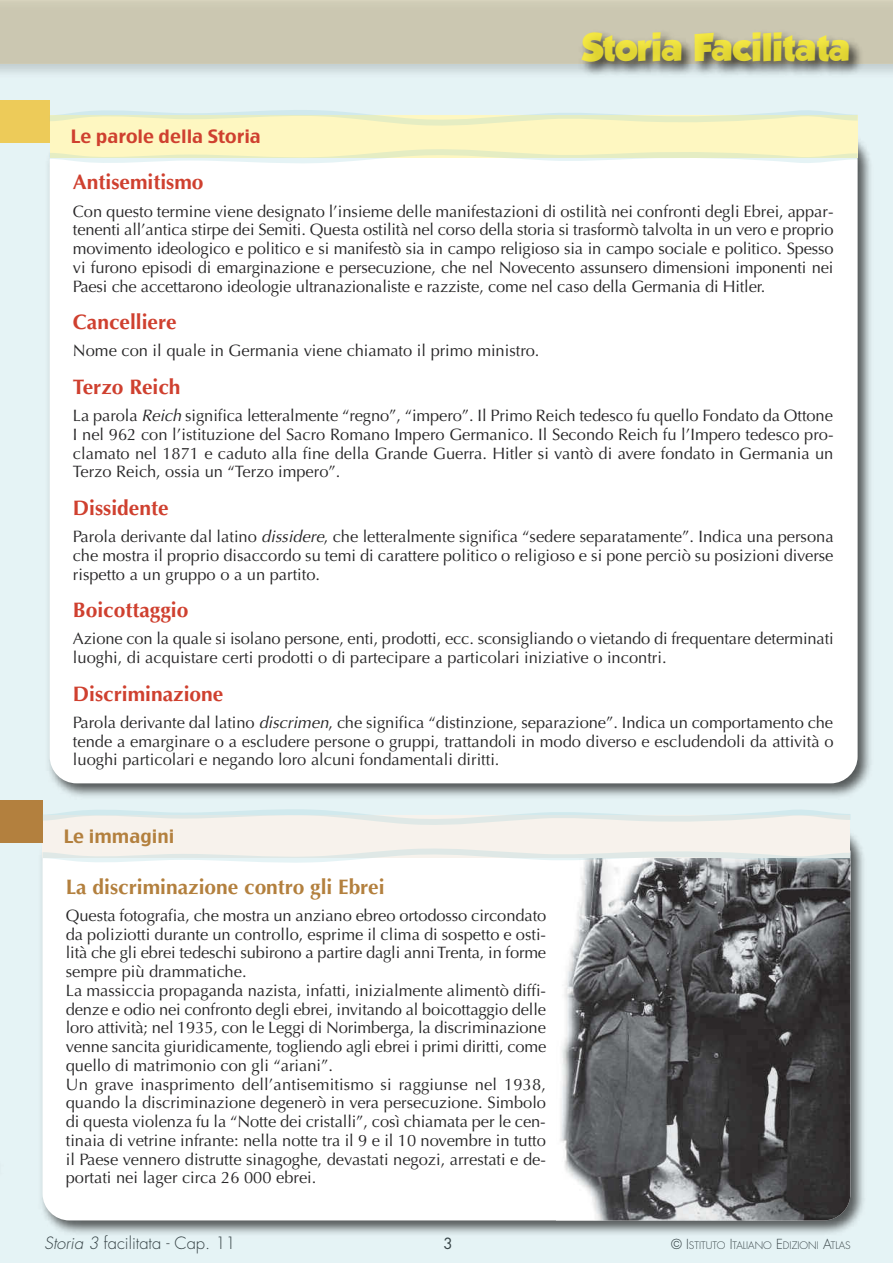
<style>
.page{position:relative;width:893px;height:1263px;background:#e5f3f5}
.page>*{position:absolute;margin:0;border:0;box-sizing:border-box;transform-origin:0 0}
.t1{font:34.65px "GROBOLD";color:rgb(255 241 42/.8)}
.t2{font:700 21px "Optima";color:#cf402f}
.t3{font:700 21px "Optima";color:#b3803e}
.t4{font:18px "Charcoal CY";color:#cf402f}
.t5{font:18px "Charcoal CY";color:#b3803e}
.t6{font:16.5px/18.8px "Optima";color:#272627;text-align:justify}
.t7{font:300 16.5px "Futura";color:#272627}
.t8{font:15px "Futura";color:#272627}
.t9{font:300 10.2px "Futura";color:#272627}
.s1{font-style:italic}
.s2{font-size:13.5px}
</style>
<div class="page">
<div style="left:0;top:0;width:893px;height:64px;background:#cbc7b1"></div>
<img style="left:48px;top:141px;width:823px;height:656px">
<div style="left:50px;top:134px;width:808px;height:649px;background:#fff;border-radius:27px"></div>
<div style="left:50px;top:115px;width:808px;height:43px;background:#fef7c1"></div>
<div style="left:0;top:100px;width:50px;height:43px;background:#edcb59"></div>
<svg style="left:50px;top:110px;width:808px;height:16px"></svg>
<svg style="left:48px;top:144px;width:816px;height:24px"></svg>
<img style="left:529px;top:33px;width:348px;height:79px">
<img style="left:36px;top:833px;width:828px;height:401px">
<div style="left:43px;top:827px;width:807px;height:393px;background:#fff;border-radius:27px"></div>
<img style="left:560px;top:868px;width:290px;height:352px">
<div style="left:43px;top:815px;width:807px;height:42px;background:#f7f2ec"></div>
<div style="left:0;top:800px;width:43px;height:42px;background:#b3803e"></div>
<svg style="left:42px;top:809px;width:808px;height:16px"></svg>
<svg style="left:37px;top:843px;width:819px;height:25px"></svg>
<p class="t4" style="left:71px;top:126px;width:192px">Le parole della Storia</p>
<h1 class="t1" style="left:582px;top:27px;width:270px">Storia Facilitata</h1>
<p class="t2" style="left:73px;top:174px;width:132px">Antisemitismo</p>
<p class="t6" style="left:73px;top:203px;width:762px">Con questo termine viene designato l’insieme delle manifestazioni di ostilità nei confronti degli Ebrei, appar&shy;tenenti all’antica stirpe dei Semiti. Questa ostilità nel corso della storia si trasformò talvolta in un vero e proprio movimento ideologico e politico e si manifestò sia in campo religioso sia in campo sociale e politico. Spesso vi furono episodi di emarginazione e persecuzione, che nel Novecento assunsero dimensioni imponenti nei Paesi che accettarono ideologie ultranazionaliste e razziste, come nel caso della Germania di Hitler.</p>
<p class="t2" style="left:73px;top:313px;width:105px">Cancelliere</p>
<p class="t6" style="left:73px;top:343px;width:468px">Nome con il quale in Germania viene chiamato il primo ministro.</p>
<p class="t2" style="left:73px;top:378px;width:109px">Terzo Reich</p>
<p class="t6" style="left:73px;top:408px;width:762px">La parola <span class="s1">Reich</span> significa letteralmente “regno”, “impero”. Il Primo Reich tedesco fu quello Fondato da Ottone I nel 962 con l’istituzione del Sacro Romano Impero Germanico. Il Secondo Reich fu l’Impero tedesco pro&shy;clamato nel 1871 e caduto alla fine della Grande Guerra. Hitler si vantò di avere fondato in Germania un Terzo Reich, ossia un “Terzo impero”.</p>
<p class="t2" style="left:73px;top:499px;width:97px">Dissidente</p>
<p class="t6" style="left:73px;top:529px;width:762px">Parola derivante dal latino <span class="s1">dissidere</span>, che letteralmente significa “sedere separatamente”. Indica una persona che mostra il proprio disaccordo su temi di carattere politico o religioso e si pone perciò su posizioni diverse rispetto a un gruppo o a un partito.</p>
<p class="t2" style="left:73px;top:601px;width:117px">Boicottaggio</p>
<p class="t6" style="left:73px;top:631px;width:762px">Azione con la quale si isolano persone, enti, prodotti, ecc. sconsigliando o vietando di frequentare determinati luoghi, di acquistare certi prodotti o di partecipare a particolari iniziative o incontri.</p>
<p class="t2" style="left:73px;top:685px;width:152px">Discriminazione</p>
<p class="t6" style="left:73px;top:714px;width:762px">Parola derivante dal latino <span class="s1">discrimen</span>, che significa “distinzione, separazione”. Indica un comportamento che tende a emarginare o a escludere persone o gruppi, trattandoli in modo diverso e escludendoli da attività o luoghi particolari e negando loro alcuni fondamentali diritti.</p>
<p class="t5" style="left:64px;top:826px;width:112px">Le immagini</p>
<p class="t3" style="left:66px;top:878px;width:320px">La discriminazione contro gli Ebrei</p>
<p class="t6" style="left:66px;top:907px;width:482px;text-align:left">Questa fotografia, che mostra un anziano ebreo ortodosso circondato da poliziotti durante un controllo, esprime il clima di sospetto e osti&shy;lità che gli ebrei tedeschi subirono a partire dagli anni Trenta, in forme sempre più drammatiche.<br>La massiccia propaganda nazista, infatti, inizialmente alimentò diffi&shy;denze e odio nei confronto degli ebrei, invitando al boicottaggio delle loro attività; nel 1935, con le Leggi di Norimberga, la discriminazione venne sancita giuridicamente, togliendo agli ebrei i primi diritti, come quello di matrimonio con gli “ariani”.<br>Un grave inasprimento dell’antisemitismo si raggiunse nel 1938, quando la discriminazione degenerò in vera persecuzione. Simbolo di questa violenza fu la “Notte dei cristalli”, così chiamata per le cen&shy;tinaia di vetrine infrante: nella notte tra il 9 e il 10 novembre in tutto il Paese vennero distrutte sinagoghe, devastati negozi, arrestati e de&shy;portati nei lager circa 26 000 ebrei.</p>
<p class="t7" style="left:44px;top:1235px;width:193px"><span class="s1">Storia 3</span> facilitata - Cap. 11</p>
<p class="t8" style="left:443px;top:1236px;width:11px">3</p>
<p class="t9" style="left:671px;top:1240px;width:181px"><span class="s2">© I</span>STITUTO <span class="s2">I</span>TALIANO <span class="s2">E</span>DIZIONI <span class="s2">A</span>TLAS</p>
</div>
